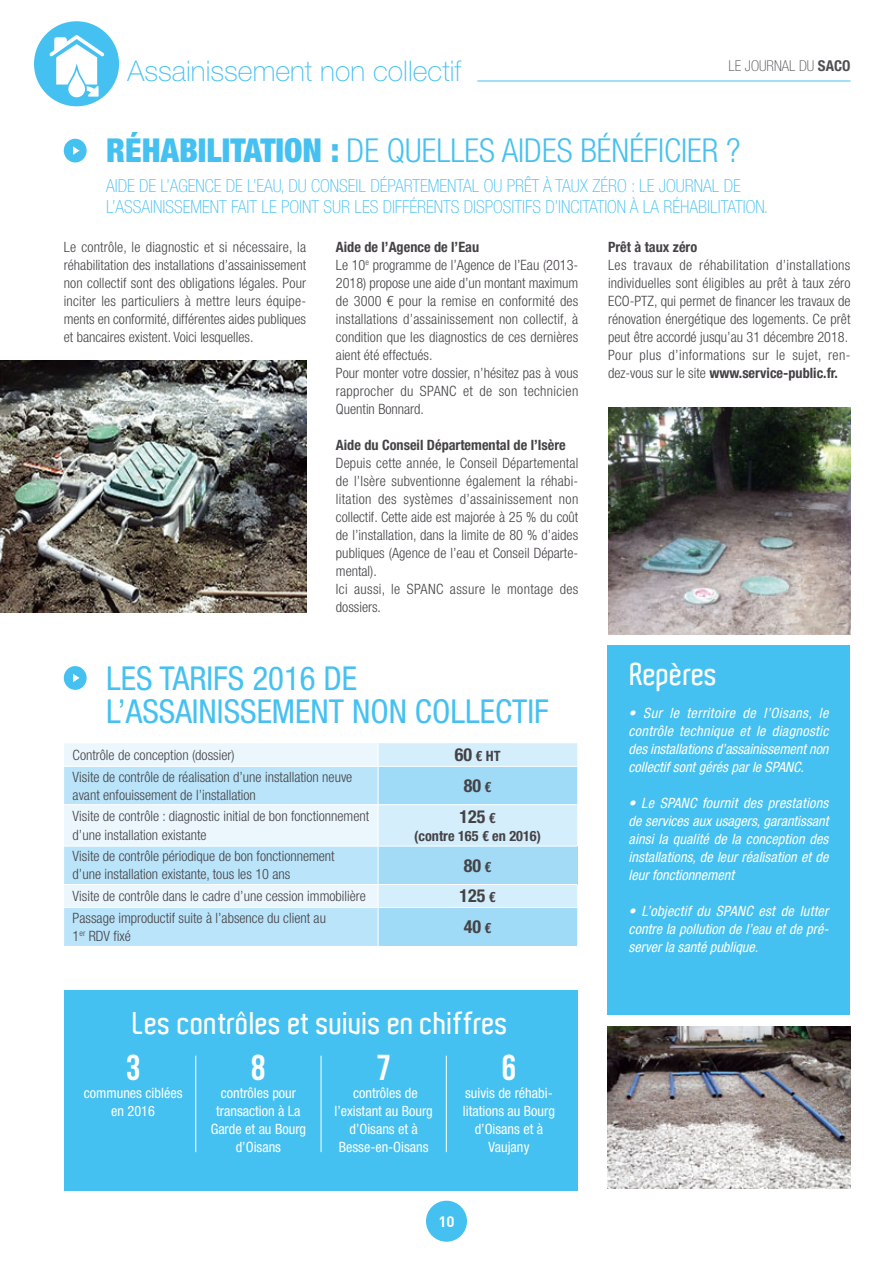
<style>
.page{position:relative;width:893px;height:1263px;background:#fff}
.page>*{position:absolute;margin:0;border:0;box-sizing:border-box;transform-origin:0 0}
.t1{font:700 36px "Bebas Neue";color:#fff}
.t2{font:condensed 33px/33px "Helvetica Neue LT Std";color:#45c1f1}
.t3{font:300 condensed 33px "Helvetica Neue LT Std";color:#45c1f1}
.t4{font:600 30.6px "Aldo";color:#fff}
.t5{font:100 28.5px "Helvetica Neue LT Std";color:#45c1f1}
.t6{font:100 condensed 18px/21px "Helvetica Neue LT Std";color:#45c1f1}
.t7{font:700 condensed 18px "Helvetica Neue LT Std";color:#454246}
.t8{font:100 condensed 15px "Helvetica Neue LT Std";color:#504e53}
.t9{font:700 15px "DIN";color:#fff}
.t10{font:300 condensed 14.25px/18px "Helvetica Neue LT Std";color:#454246}
.t11{font:italic condensed 14.25px/18px "Helvetica Neue LT Std";color:#fff;text-align:justify}
.t12{font:condensed 14.25px/18px "Helvetica Neue LT Std";color:#fff;text-align:center}
.t13{font:700 condensed 14.25px "Helvetica Neue LT Std";color:#454246}
.s1{font-weight:700}
.s2{font-weight:900}
.s3{font-size:18px}
.s4{font-size:14.25px}
</style>
<div class="page">
<div style="left:426px;top:1201px;width:41px;height:41px;background:#45c1f1;border-radius:50%"></div>
<hr style="left:477px;top:81px;width:373px;height:1px;background:#45c1f1">
<div style="left:34px;top:21px;width:85px;height:85px;background:#45c1f1;border-radius:50%"></div>
<svg style="left:49px;top:35px;width:55px;height:62px"></svg>
<div style="left:64px;top:139px;width:23px;height:23px;background:#45c1f1;border-radius:50%"></div>
<svg style="left:73px;top:146px;width:7px;height:9px"></svg>
<div style="left:64px;top:666px;width:23px;height:24px;background:#45c1f1;border-radius:50%"></div>
<svg style="left:73px;top:674px;width:7px;height:8px"></svg>
<div style="left:607px;top:645px;width:243px;height:369px;background:#45c1f1"></div>
<div style="left:64px;top:743px;width:314px;height:23px;background:#ebf7fd"></div>
<svg style="left:64px;top:767px;width:314px;height:179px;background:#cbeafa"></svg>
<hr style="left:64px;top:804px;width:513px;height:1px;background:#fff">
<hr style="left:64px;top:846px;width:513px;height:1px;background:#fff">
<hr style="left:64px;top:884px;width:513px;height:1px;background:#fff">
<svg style="left:378px;top:743px;width:199px;height:203px;background:#b8e3f8"></svg>
<hr style="left:64px;top:907px;width:513px;height:1px;background:#fff">
<hr style="left:378px;top:908px;width:1px;height:38px;background:#fff">
<div style="left:64px;top:990px;width:514px;height:201px;background:#45c1f1"></div>
<img style="left:0;top:360px;width:306px;height:252px">
<img style="left:608px;top:407px;width:242px;height:227px">
<img style="left:607px;top:1026px;width:243px;height:162px">
<hr style="left:195px;top:1056px;width:1px;height:96px;background:#fff">
<hr style="left:321px;top:1056px;width:1px;height:96px;background:#fff">
<hr style="left:446px;top:1056px;width:1px;height:96px;background:#fff">
<h3 class="t5" style="left:128px;top:61px;width:335px">Assainissement non collectif</h3>
<p class="t8" style="left:728px;top:60px;width:123px">LE JOURNAL DU <span class="s1">SACO</span></p>
<h2 class="t3" style="left:106px;top:139px;width:636px"><span class="s2">RÉHABILITATION :</span> DE QUELLES AIDES BÉNÉFICIER ?</h2>
<p class="t6" style="left:106px;top:177px;width:663px">AIDE DE L’AGENCE DE L’EAU, DU CONSEIL DÉPARTEMENTAL OU PRÊT À TAUX ZÉRO : LE JOURNAL DE<br>L’ASSAINISSEMENT FAIT LE POINT SUR LES DIFFÉRENTS DISPOSITIFS D’INCITATION À LA RÉHABILITATION.</p>
<p class="t10" style="left:64px;top:239px;width:244px;text-align:justify">Le contrôle, le diagnostic et si nécessaire, la réhabilitation des installations d’assainissement non collectif sont des obligations légales. Pour inciter les particuliers à mettre leurs équipe&shy;ments en conformité, différentes aides publiques et bancaires existent. Voici lesquelles.</p>
<p class="t10" style="left:336px;top:239px;width:244px"><span class="s1">Aide de l’Agence de l’Eau<br></span>Le 10<sup>e</sup> programme de l’Agence de l’Eau (2013- 2018) propose une aide d’un montant maximum de 3000 € pour la remise en conformité des installations d’assainissement non collectif, à condition que les diagnostics de ces dernières aient été effectués.<br>Pour monter votre dossier, n’hésitez pas à vous rapprocher du SPANC et de son technicien Quentin Bonnard.</p>
<p class="t13" style="left:336px;top:440px;width:231px">Aide du Conseil Départemental de l’Isère</p>
<p class="t10" style="left:336px;top:455px;width:244px">Depuis cette année, le Conseil Départemental de l’Isère subventionne également la réhabi&shy;litation des systèmes d’assainissement non collectif. Cette aide est majorée à 25 % du coût de l’installation, dans la limite de 80 % d’aides publiques (Agence de l’eau et Conseil Départe&shy;mental).<br>Ici aussi, le SPANC assure le montage des dossiers.</p>
<h2 class="t2" style="left:106px;top:665px;width:444px">LES TARIFS 2016 DE<br>L’ASSAINISSEMENT NON COLLECTIF</h2>
<p class="t10" style="left:73px;top:747px;width:163px">Contrôle de conception (dossier)</p>
<p class="t13" style="left:455px;top:751px;width:47px"><span class="s3">60</span> € HT</p>
<p class="t10" style="left:73px;top:769px;width:281px">Visite de contrôle de réalisation d’une installation neuve avant enfouissement de l’installation</p>
<p class="t7" style="left:464px;top:779px;width:29px">80 <span class="s4">€</span></p>
<p class="t10" style="left:73px;top:809px;width:298px">Visite de contrôle : diagnostic initial de bon fonctionnement d’une installation existante</p>
<p class="t7" style="left:460px;top:810px;width:38px">125 <span class="s4">€</span></p>
<p class="t13" style="left:414px;top:830px;width:128px">(contre 165 € en 2016)</p>
<p class="t10" style="left:73px;top:849px;width:264px">Visite de contrôle périodique de bon fonctionnement d’une installation existante, tous les 10 ans</p>
<p class="t7" style="left:464px;top:859px;width:29px">80 <span class="s4">€</span></p>
<p class="t10" style="left:73px;top:888px;width:295px">Visite de contrôle dans le cadre d’une cession immobilière</p>
<p class="t7" style="left:460px;top:889px;width:38px">125 <span class="s4">€</span></p>
<p class="t10" style="left:73px;top:910px;width:255px">Passage improductif suite à l’absence du client au<br>1<sup>er</sup> RDV fixé</p>
<p class="t7" style="left:464px;top:920px;width:29px">40 <span class="s4">€</span></p>
<h3 class="t4" style="left:133px;top:1007px;width:377px">Les contrôles et suivis en chiffres</h3>
<h1 class="t1" style="left:126px;top:1047px;width:16px">3</h1>
<p class="t12" style="left:84px;top:1085px;width:100px">communes ciblées en 2016</p>
<h1 class="t1" style="left:251px;top:1047px;width:16px">8</h1>
<p class="t12" style="left:211px;top:1085px;width:97px">contrôles pour transaction à La<br>Garde et au Bourg d’Oisans</p>
<h1 class="t1" style="left:502px;top:1047px;width:16px">6</h1>
<p class="t12" style="left:463px;top:1085px;width:94px">suivis de réhabi&shy;litations au Bourg d’Oisans et à<br>Vaujany</p>
<h1 class="t1" style="left:377px;top:1047px;width:16px">7</h1>
<p class="t12" style="left:334px;top:1085px;width:100px">contrôles de l’existant au Bourg d’Oisans et à<br>Besse-en-Oisans</p>
<p class="t9" style="left:438px;top:1216px;width:18px">10</p>
<p class="t13" style="left:608px;top:242px;width:91px">Prêt à taux zéro</p>
<p class="t10" style="left:608px;top:257px;width:244px">Les travaux de réhabilitation d’installations individuelles sont éligibles au prêt à taux zéro ECO-PTZ, qui permet de financer les travaux de rénovation énergétique des logements. Ce prêt peut être accordé jusqu’au 31 décembre 2018.<br>Pour plus d’informations sur le sujet, ren&shy;dez-vous sur le site <span class="s1">www.service-public.fr.</span></p>
<h3 class="t4" style="left:630px;top:658px;width:89px">Repères</h3>
<p class="t11" style="left:629px;top:705px;width:201px">• Sur le territoire de l’Oisans, le contrôle technique et le diagnostic des installations d’assainissement non collectif sont gérés par le SPANC.</p>
<p class="t11" style="left:629px;top:795px;width:201px">• Le SPANC fournit des prestations de services aux usagers, garantissant ainsi la qualité de la conception des installations, de leur réalisation et de leur fonctionnement</p>
<p class="t11" style="left:629px;top:903px;width:202px">• L’objectif du SPANC est de lutter contre la pollution de l’eau et de pré&shy;server la santé publique.</p>
</div>
